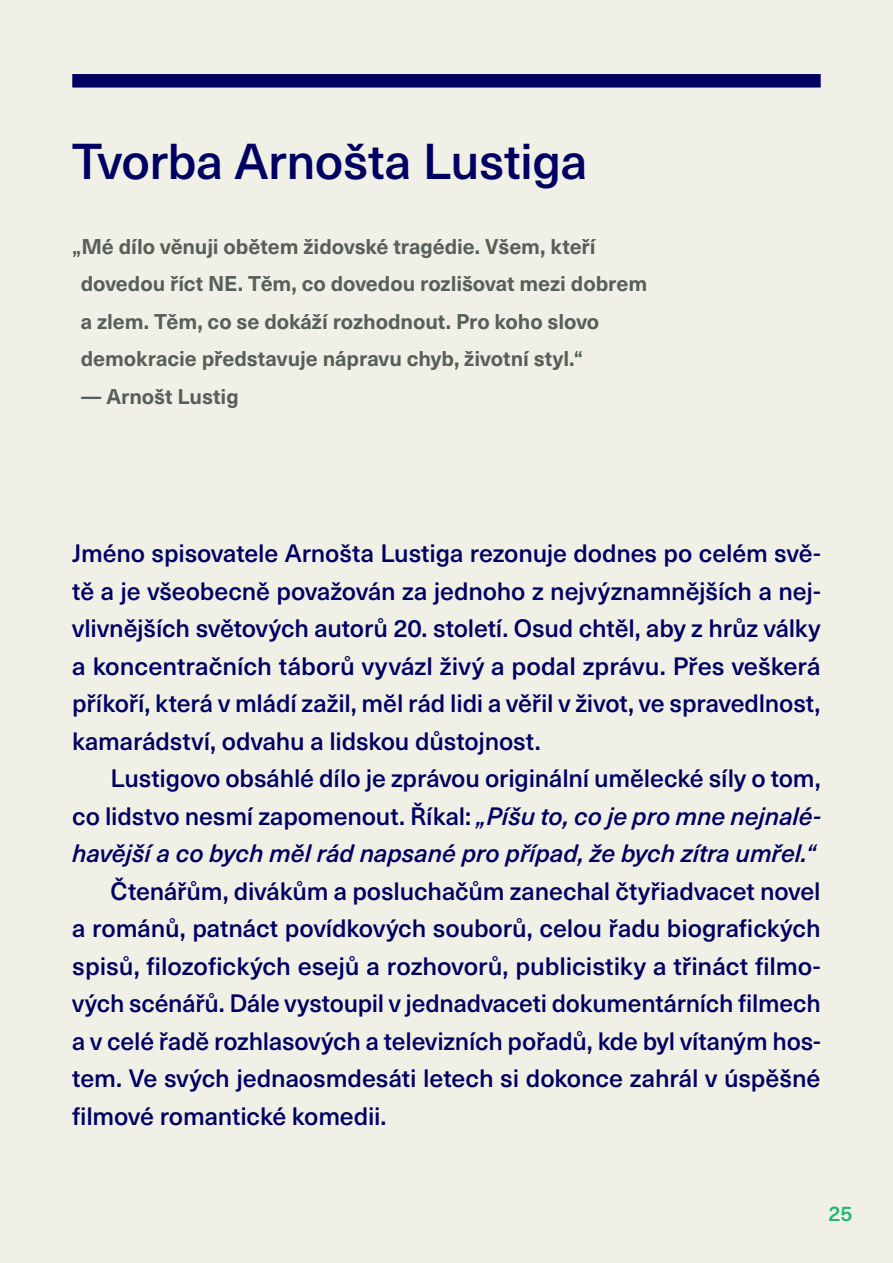
<style>
.page{position:relative;width:893px;height:1263px;background:#f0f0e6}
.page>*{position:absolute;margin:0;border:0;box-sizing:border-box;transform-origin:0 0}
.mr_hlavni_nadpis{font:500 49.5px "Neue Haas Unica W1 G";letter-spacing:-.01em;color:#000062}
.mr_text_zaklad{font:500 24.75px/37.5px "Neue Haas Unica W1 G";letter-spacing:-.005em;color:#000062;text-align:justify}
.mr_text_zaklad_prvni{font:500 24.75px/37.5px "Neue Haas Unica W1 G";letter-spacing:-.005em;color:#000062;text-align:justify}
.mr_text_citat{font:700 21px/37.5px "Neue Haas Unica W1 G";letter-spacing:-.005em;color:#565f59}
.t1{font:500 21px "Neue Haas Unica W1 G";color:#22b573}
.s1{font-style:italic}
</style>
<div class="page">
<div style="left:72px;top:74px;width:749px;height:14px;background:#000062"></div>
<p class="mr_hlavni_nadpis" style="left:72px;top:124px;width:517px">Tvorba Arnošta Lustiga</p>
<p class="mr_text_citat" style="left:81px;top:226px;width:568px;text-indent:-9px">„Mé dílo věnuji obětem židovské tragédie. Všem, kteří dovedou říct NE. Těm, co dovedou rozlišovat mezi dobrem a zlem. Těm, co se dokáží rozhodnout. Pro koho slovo demokracie představuje nápravu chyb, životní styl.“</p>
<p class="mr_text_citat" style="left:81px;top:376px;width:159px">— Arnošt Lustig</p>
<p class="mr_text_zaklad_prvni" style="left:72px;top:533px;width:750px">Jméno spisovatele Arnošta Lustiga rezonuje dodnes po celém svě&shy;tě a je všeobecně považován za jednoho z nejvýznamnějších a nej&shy;vlivnějších světových autorů 20. století. Osud chtěl, aby z hrůz války a koncentračních táborů vyvázl živý a podal zprávu. Přes veškerá příkoří, která v mládí zažil, mĕl rád lidi a věřil v život, ve spravedlnost, kamarádství, odvahu a lidskou důstojnost.</p>
<p class="mr_text_zaklad" style="left:72px;top:758px;width:750px;text-indent:38px">Lustigovo obsáhlé dílo je zprávou originální umělecké síly o tom, co lidstvo nesmí zapomenout. Říkal: <span class="s1">„Píšu to, co je pro mne nejnalé‑ havější a co bych měl rád napsané pro případ, že bych zítra umřel.“</span></p>
<p class="mr_text_zaklad" style="left:72px;top:871px;width:750px;text-indent:38px">Čtenářům, divákům a posluchačům zanechal čtyřiadvacet novel a románů, patnáct povídkových souborů, celou řadu biografických spisů, filozofických esejů a rozhovorů, publicistiky a třináct filmo&shy;vých scénářů. Dále vystoupil v jednadvaceti dokumentárních filmech a v celé řadě rozhlasových a televizních pořadů, kde byl vítaným hos&shy;tem. Ve svých jednaosmdesáti letech si dokonce zahrál v úspěšné filmové romantické komedii.</p>
<p class="t1" style="left:828px;top:1197px;width:26px">25</p>
</div>
